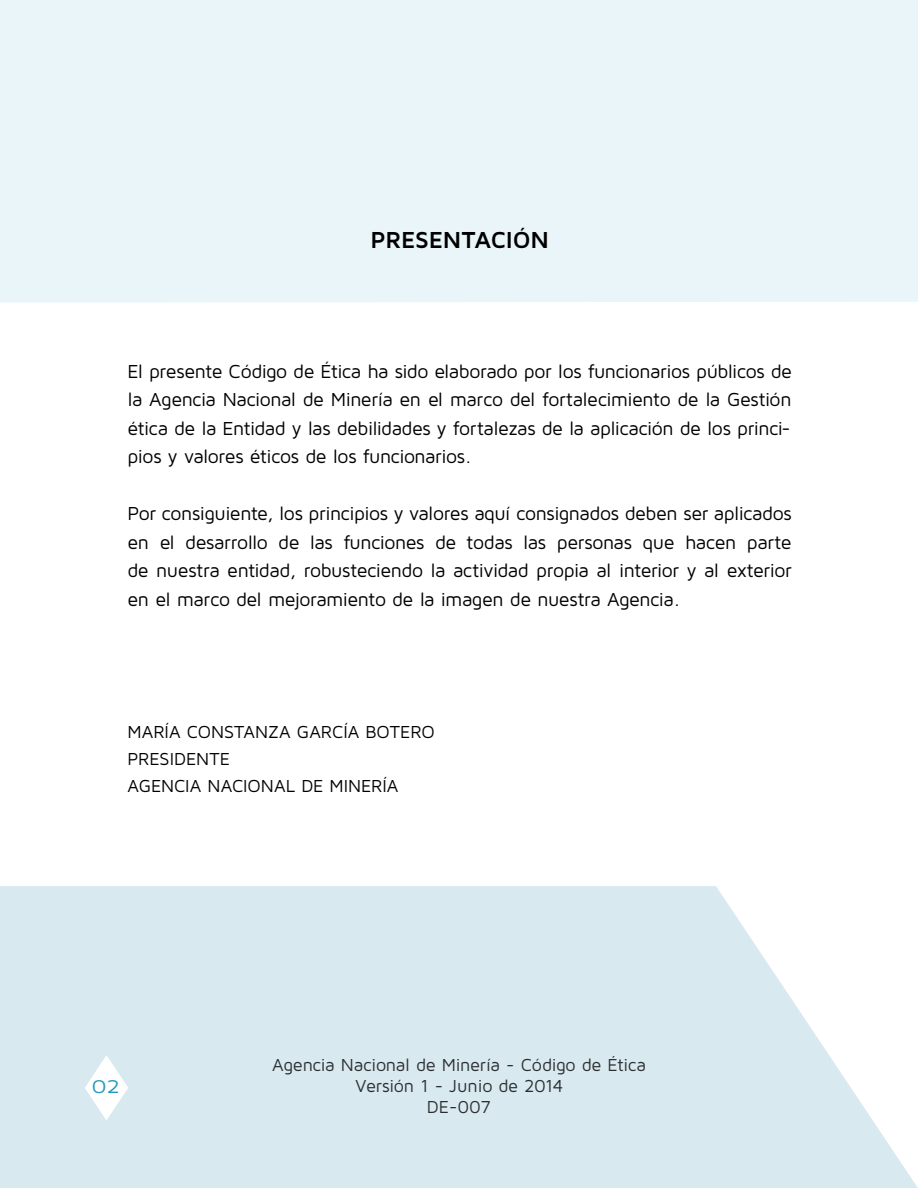
<style>
.page{position:relative;width:918px;height:1188px;background:#fff}
.page>*{position:absolute;margin:0;border:0;box-sizing:border-box;transform-origin:0 0}
.t1{font:700 24px "Maven Pro";letter-spacing:-.005em;color:#000}
.t2{font:19.5px/28.5px "Maven Pro";letter-spacing:-.025em;color:#000;text-align:justify}
.t3{font:19.2px "Maven Pro";color:#269abc;scale:1.22 1}
.t4{font:18px/21px "Maven Pro";letter-spacing:-.01em;color:#000;text-align:center}
</style>
<div class="page">
<div style="left:0;top:0;width:918px;height:303px;background:#e9f5f8"></div>
<svg style="left:0;top:886px;width:918px;height:302px;background:#dcebf1"></svg>
<svg style="left:85px;top:1055px;width:43px;height:66px"></svg>
<p class="t1" style="left:370px;top:224px;width:180px">PRESENTACIÓN</p>
<p class="t2" style="left:128px;top:356px;width:666px">El presente Código de Ética ha sido elaborado por los funcionarios públicos de la Agencia Nacional de Minería en el marco del fortalecimiento de la Gestión ética de la Entidad y las debilidades y fortalezas de la aplicación de los princi&shy;pios y valores éticos de los funcionarios.</p>
<p class="t2" style="left:128px;top:499px;width:666px">Por consiguiente, los principios y valores aquí consignados deben ser aplicados en el desarrollo de las funciones de todas las personas que hacen parte de nuestra entidad, robusteciendo la actividad propia al interior y al exterior en el marco del mejoramiento de la imagen de nuestra Agencia.</p>
<p class="t4" style="left:128px;top:718px;width:309px;line-height:27px;text-align:left">MARÍA CONSTANZA GARCÍA BOTERO<br>PRESIDENTE<br>AGENCIA NACIONAL DE MINERÍA</p>
<p class="t3" style="left:91px;top:1074px;width:25px">02</p>
<p class="t4" style="left:272px;top:1054px;width:375px">Agencia Nacional de Minería - Código de Ética<br>Versión 1 - Junio de 2014<br>DE-007</p>
</div>
